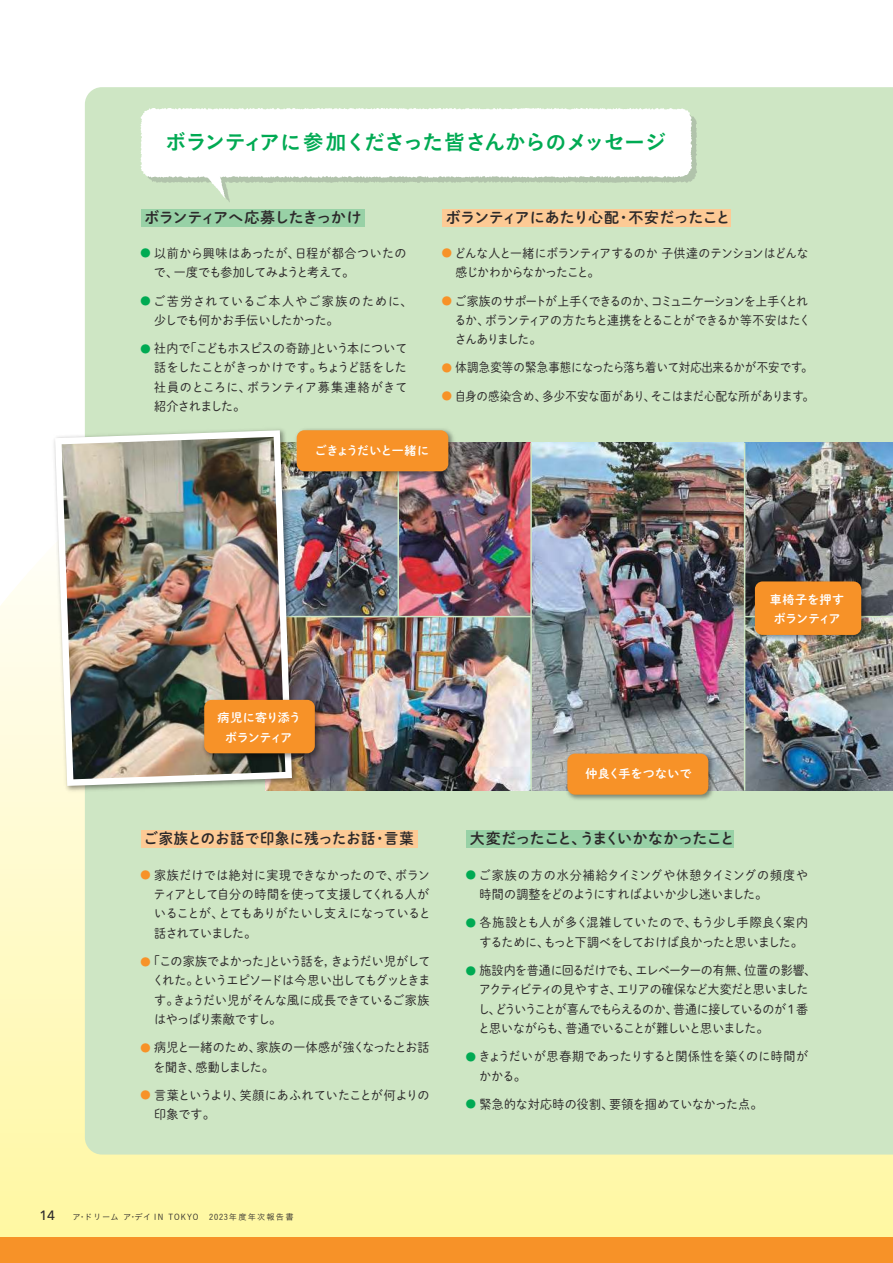
<style>
.page{position:relative;width:893px;height:1263px;background:#fff}
.page>*{position:absolute;margin:0;border:0;box-sizing:border-box;transform-origin:0 0}
.t1{font:21px "Koburina Go Std W6";letter-spacing:-.04em;color:#00aa53}
.t2{font:15px "DNP Shuei M Go Std B";letter-spacing:-.04em;color:#2c292a}
.t3{font:15px "DNP Shuei M Go Std B";letter-spacing:.035em;color:#2c292a;scale:.95 1}
.t4{font:500 13.5px "Avenir Next";color:#2c292a}
.t5{font:12.75px/19.4px "DNP Shuei M Go Std L";letter-spacing:-.03em;color:#2c292a;scale:.94 1}
.t6{font:12.75px/19.4px "DNP Shuei M Go Std L";letter-spacing:-.07em;color:#2c292a;scale:.94 1}
.t7{font:12.75px/19.4px "DNP Shuei M Go Std L";letter-spacing:-.01em;color:#2c292a;scale:.94 1}
.t8{font:12.75px/19.4px "DNP Shuei M Go Std L";letter-spacing:-.085em;color:#2c292a;scale:.93 1}
.t9{font:12.75px/19.4px "DNP Shuei M Go Std L";letter-spacing:-.005em;color:#2c292a;scale:.94 1}
.t10{font:12.75px/19.4px "DNP Shuei M Go Std L";letter-spacing:-.055em;color:#2c292a;scale:.93 1}
.t11{font:12.75px/19.4px "DNP Shuei M Go Std L";letter-spacing:.02em;color:#2c292a;scale:.94 1}
.t12{font:12.75px "DNP Shuei M Go Std L";letter-spacing:-.01em;color:#2c292a;scale:.9 1}
.t13{font:12.75px "DNP Shuei M Go Std L";letter-spacing:-.005em;color:#2c292a;scale:.9 1}
.t14{font:12.75px/19.4px "DNP Shuei M Go Std L";letter-spacing:.005em;color:#2c292a;scale:.94 1}
.t15{font:12px/19.2px "DNP Shuei M Go Std B";letter-spacing:-.045em;color:#fff;text-align:center}
.t16{font:12px/19.2px "DNP Shuei M Go Std B";letter-spacing:-.005em;color:#fff;text-align:center}
.t17{font:12px "DNP Shuei M Go Std B";letter-spacing:-.06em;color:#fff}
.t18{font:12px "DNP Shuei M Go Std B";letter-spacing:.02em;color:#fff}
.t19{font:10.8px "DNP Shuei M Go Std L";color:#00aa53}
.t20{font:10.8px "DNP Shuei M Go Std L";color:#f79228}
.t21{font:8.25px "Koburina Go Std W3";letter-spacing:.12em;color:#2c292a}
</style>
<div class="page">
<div style="left:0;top:1237px;width:893px;height:26px;background:#f79228"></div>
<div style="left:85px;top:87px;width:808px;height:1067px;background:#cee6c4"></div>
<img style="left:301px;top:617px;width:229px;height:173px">
<img style="left:301px;top:443px;width:229px;height:173px">
<img style="left:532px;top:443px;width:361px;height:347px">
<hr style="left:530px;top:443px;width:2px;height:347px;background:#cee6c4">
<hr style="left:744px;top:443px;width:1px;height:347px;background:#cee6c4">
<hr style="left:397px;top:443px;width:2px;height:174px;background:#cee6c4">
<hr style="left:278px;top:616px;width:253px;height:1px;background:#cee6c4">
<hr style="left:745px;top:616px;width:148px;height:1px;background:#cee6c4">
<img style="left:51px;top:426px;width:250px;height:369px">
<img style="left:55px;top:430px;width:237px;height:356px">
<img style="left:62px;top:437px;width:223px;height:342px">
<svg style="left:140px;top:108px;width:557px;height:95px"></svg>
<div style="left:141px;top:209px;width:224px;height:18px;background:#98d1a6"></div>
<div style="left:141px;top:830px;width:277px;height:17px;background:#fdca95"></div>
<div style="left:442px;top:209px;width:289px;height:18px;background:#fdca95"></div>
<div style="left:466px;top:830px;width:268px;height:17px;background:#98d1a6"></div>
<img style="left:563px;top:749px;width:153px;height:53px">
<div style="left:567px;top:754px;width:141px;height:41px;background:#f79228;border-radius:8px"></div>
<img style="left:292px;top:426px;width:165px;height:54px">
<div style="left:297px;top:430px;width:151px;height:41px;background:#f79228;border-radius:8px"></div>
<img style="left:750px;top:577px;width:120px;height:67px">
<div style="left:755px;top:581px;width:106px;height:54px;background:#f79228;border-radius:8px"></div>
<img style="left:200px;top:695px;width:124px;height:67px">
<div style="left:204px;top:700px;width:111px;height:53px;background:#f79228;border-radius:8px"></div>
<h1 class="t1" style="left:166px;top:126px;width:502px">ボランティアに参加くださった皆さんからのメッセージ</h1>
<p class="t2" style="left:145px;top:207px;width:218px">ボランティアへ応募したきっかけ</p>
<p class="t9" style="left:154px;top:243px;width:270px">以前から興味はあったが、日程が都合ついたので、一度でも参加してみようと考えて。</p>
<p class="t11" style="left:153px;top:291px;width:277px">ご苦労されているご本人やご家族のために、少しでも何かお手伝いしたかった。</p>
<p class="t5" style="left:154px;top:338px;width:271px;text-align:justify">社内で「こどもホスピスの奇跡」という本について話をしたことがきっかけです。ちょうど話をした社員のところに、ボランティア募集連絡がきて紹介されました。</p>
<p class="t19" style="left:140px;top:245px;width:12px">●</p>
<p class="t19" style="left:140px;top:293px;width:12px">●</p>
<p class="t19" style="left:140px;top:341px;width:12px">●</p>
<p class="t17" style="left:315px;top:441px;width:116px">ごきょうだいと一緒に</p>
<p class="t2" style="left:446px;top:207px;width:286px">ボランティアにあたり心配・不安だったこと</p>
<p class="t10" style="left:454px;top:243px;width:382px">どんな人と一緒にボランティアするのか 子供達のテンションはどんな感じかわからなかったこと。</p>
<p class="t8" style="left:454px;top:291px;width:385px">ご家族のサポートが上手くできるのか、コミュニケーションを上手くとれるか、ボランティアの方たちと連携をとることができるか等不安はたくさんありました。</p>
<p class="t13" style="left:456px;top:358px;width:398px">体調急変等の緊急事態になったら落ち着いて対応出来るかが不安です。</p>
<p class="t12" style="left:455px;top:387px;width:401px">自身の感染含め、多少不安な面があり、そこはまだ心配な所があります。</p>
<p class="t20" style="left:442px;top:245px;width:12px">●</p>
<p class="t20" style="left:442px;top:293px;width:12px">●</p>
<p class="t20" style="left:442px;top:360px;width:12px">●</p>
<p class="t20" style="left:442px;top:388px;width:12px">●</p>
<p class="t15" style="left:218px;top:708px;width:85px">病児に寄り添うボランティア</p>
<p class="t3" style="left:144px;top:827px;width:286px">ご家族とのお話で印象に残ったお話・言葉</p>
<p class="t5" style="left:154px;top:865px;width:297px">家族だけでは絶対に実現できなかったので、ボランティアとして自分の時間を使って支援してくれる人がいることが、とてもありがたいし支えになっていると話されていました。</p>
<p class="t5" style="left:152px;top:951px;width:297px;text-align:justify;text-indent:-4px">「この家族でよかった」という話を，きょうだい児がしてくれた。というエピソードは今思い出してもグッときます。きょうだい児がそんな風に成長できているご家族はやっぱり素敵ですし。</p>
<p class="t5" style="left:154px;top:1037px;width:295px">病児と一緒のため、家族の一体感が強くなったとお話を聞き、感動しました。</p>
<p class="t9" style="left:154px;top:1085px;width:294px">言葉というより、笑顔にあふれていたことが何よりの印象です。</p>
<p class="t20" style="left:140px;top:867px;width:12px">●</p>
<p class="t20" style="left:140px;top:953px;width:12px">●</p>
<p class="t20" style="left:140px;top:1040px;width:12px">●</p>
<p class="t20" style="left:140px;top:1087px;width:12px">●</p>
<p class="t4" style="left:40px;top:1208px;width:17px">14</p>
<p class="t21" style="left:73px;top:1211px;width:223px">ア・ドリーム ア・デイ IN TOKYO　2023年度年次報告書</p>
<p class="t18" style="left:585px;top:765px;width:108px">仲良く手をつないで</p>
<p class="t16" style="left:770px;top:589px;width:76px">車椅子を押すボランティア</p>
<p class="t2" style="left:470px;top:827px;width:266px">大変だったこと、うまくいかなかったこと</p>
<p class="t7" style="left:479px;top:865px;width:352px">ご家族の方の水分補給タイミングや休憩タイミングの頻度や時間の調整をどのようにすればよいか少し迷いました。</p>
<p class="t5" style="left:479px;top:912px;width:351px">各施設とも人が多く混雑していたので、もう少し手際良く案内するために、もっと下調べをしておけば良かったと思いました。</p>
<p class="t6" style="left:478px;top:960px;width:361px">施設内を普通に回るだけでも、エレベーターの有無、位置の影響、アクティビティの見やすさ、エリアの確保など大変だと思いましたし、どういうことが喜んでもらえるのか、普通に接しているのが 1 番と思いながらも、普通でいることが難しいと思いました。</p>
<p class="t14" style="left:478px;top:1046px;width:352px">きょうだいが思春期であったりすると関係性を築くのに時間がかかる。</p>
<p class="t7" style="left:480px;top:1094px;width:302px">緊急的な対応時の役割、要領を掴めていなかった点。</p>
<p class="t19" style="left:466px;top:867px;width:12px">●</p>
<p class="t19" style="left:466px;top:915px;width:12px">●</p>
<p class="t19" style="left:466px;top:962px;width:12px">●</p>
<p class="t19" style="left:466px;top:1049px;width:12px">●</p>
<p class="t19" style="left:466px;top:1096px;width:12px">●</p>
</div>
